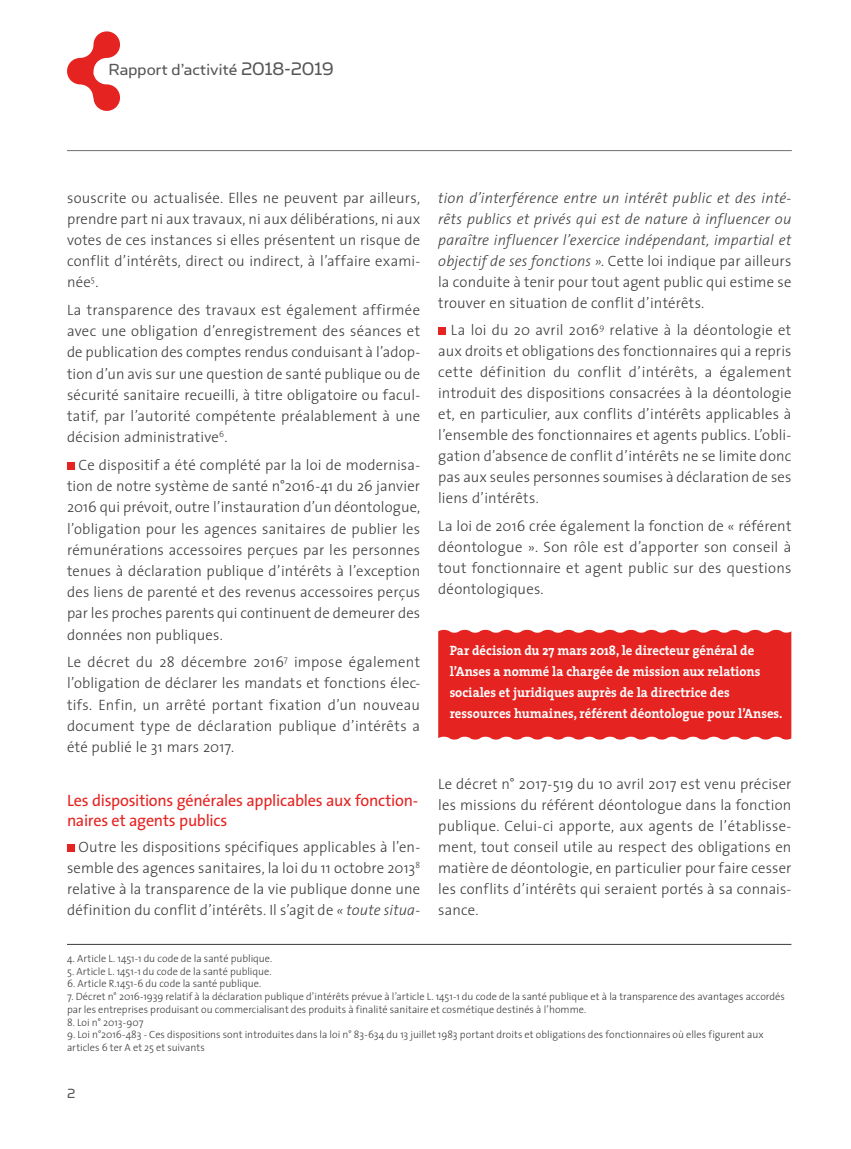
<style>
.page{position:relative;width:851px;height:1149px;background:#fff}
.page>*{position:absolute;margin:0;border:0;box-sizing:border-box;transform-origin:0 0}
.t1{font:18.15px "Simian Text Orangutan";letter-spacing:.01em;color:#575756}
.t2{font:16.5px/20px "The Sans";letter-spacing:-.015em;color:#e52321}
.t3{font:300 15px/21.1px "The Sans";letter-spacing:.01em;color:#3c3c3b;text-align:justify}
.t4{font:italic 300 15px/21px "The Sans";letter-spacing:.01em;color:#3c3c3b;text-align:justify}
.t5{font:15px "Simian Text Orangutan";color:#575756}
.t6{font:700 13.5px/21px "The Serif";color:#fff;scale:.95 1}
.t7{font:300 10.5px/12.8px "The Sans";color:#3c3c3b}
.s1{font-size:20.4px}
.s2{font-style:italic}
.s3{font-style:normal}
</style>
<div class="page">
<svg style="left:67px;top:31px;width:53px;height:80px"></svg>
<hr style="left:67px;top:943px;width:724px;height:1px;background:#3c3c3b">
<hr style="left:67px;top:150px;width:724px;height:1px;background:#706f6f">
<div style="left:67px;top:462px;width:7px;height:8px;background:#e52321"></div>
<div style="left:67px;top:843px;width:7px;height:8px;background:#e52321"></div>
<div style="left:438px;top:327px;width:7px;height:8px;background:#e52321"></div>
<div style="left:438px;top:629px;width:353px;height:110px;background:#e52321"></div>
<p class="t1" style="left:108px;top:59px;width:227px">Rapport d’activité <span class="s1">2018-2019</span></p>
<p class="t3" style="left:67px;top:186px;width:354px">souscrite ou actualisée. Elles ne peuvent par ailleurs, prendre part ni aux travaux, ni aux délibérations, ni aux votes de ces instances si elles présentent un risque de conflit d’intérêts, direct ou indirect, à l’affaire exami&shy;née<sup>5</sup>.</p>
<p class="t3" style="left:67px;top:299px;width:354px">La transparence des travaux est également affirmée avec une obligation d’enregistrement des séances et de publication des comptes rendus conduisant à l’adop&shy;tion d’un avis sur une question de santé publique ou de sécurité sanitaire recueilli, à titre obligatoire ou facul&shy;tatif, par l’autorité compétente préalablement à une décision administrative<sup>6</sup>.</p>
<p class="t3" style="left:67px;top:453px;width:354px;text-indent:12px">Ce dispositif a été complété par la loi de modernisa&shy;tion de notre système de santé n°2016-41 du 26 janvier 2016 qui prévoit, outre l’instauration d’un déontologue, l’obligation pour les agences sanitaires de publier les rémunérations accessoires perçues par les personnes tenues à déclaration publique d’intérêts à l’exception des liens de parenté et des revenus accessoires perçus par les proches parents qui continuent de demeurer des données non publiques.</p>
<p class="t3" style="left:67px;top:651px;width:354px">Le décret du 28 décembre 2016<sup>7</sup> impose également l’obligation de déclarer les mandats et fonctions élec&shy;tifs. Enfin, un arrêté portant fixation d’un nouveau document type de déclaration publique d’intérêts a été publié le 31 mars 2017.</p>
<p class="t2" style="left:67px;top:789px;width:353px">Les dispositions générales applicables aux fonction&shy;naires et agents publics</p>
<p class="t3" style="left:67px;top:835px;width:354px;text-indent:12px">Outre les dispositions spécifiques applicables à l’en&shy;semble des agences sanitaires, la loi du 11 octobre 2013<sup>8 </sup>relative à la transparence de la vie publique donne une définition du conflit d’intérêts. Il s’agit de <span class="s2">« toute situa-</span></p>
<p class="t4" style="left:438px;top:186px;width:354px">tion d’interférence entre un intérêt public et des inté&shy;rêts publics et privés qui est de nature à influencer ou paraître influencer l’exercice indépendant, impartial et objectif de ses fonctions »<span class="s3">. Cette loi indique par ailleurs la conduite à tenir pour tout agent public qui estime se trouver en situation de conflit d’intérêts.</span></p>
<p class="t3" style="left:438px;top:319px;width:354px;text-indent:13px">La loi du 20 avril 2016<sup>9</sup> relative à la déontologie et aux droits et obligations des fonctionnaires qui a repris cette définition du conflit d’intérêts, a également introduit des dispositions consacrées à la déontologie et, en particulier, aux conflits d’intérêts applicables à l’ensemble des fonctionnaires et agents publics. L’obli&shy;gation d’absence de conflit d’intérêts ne se limite donc pas aux seules personnes soumises à déclaration de ses liens d’intérêts.</p>
<p class="t3" style="left:438px;top:514px;width:354px">La loi de 2016 crée également la fonction de « référent déontologue ». Son rôle est d’apporter son conseil à tout fonctionnaire et agent public sur des questions déontologiques.</p>
<p class="t6" style="left:449px;top:639px;width:352px">Par décision du 27 mars 2018, le directeur général de l’Anses a nommé la chargée de mission aux relations sociales et juridiques auprès de la directrice des ressources humaines, référent déontologue pour l’Anses.</p>
<p class="t3" style="left:438px;top:772px;width:354px">Le décret n° 2017-519 du 10 avril 2017 est venu préciser les missions du référent déontologue dans la fonction publique. Celui-ci apporte, aux agents de l’établisse&shy;ment, tout conseil utile au respect des obligations en matière de déontologie, en particulier pour faire cesser les conflits d’intérêts qui seraient portés à sa connais&shy;sance.</p>
<p class="t7" style="left:67px;top:951px;width:207px">4. Article L. 1451-1 du code de la santé publique.</p>
<p class="t7" style="left:67px;top:963px;width:206px">5. Article L. 1451-1 du code de la santé publique.</p>
<p class="t7" style="left:67px;top:976px;width:195px">6. Article R.1451-6 du code la santé publique.</p>
<p class="t7" style="left:67px;top:989px;width:719px">7. Décret n° 2016-1939 relatif à la déclaration publique d’intérêts prévue à l’article L. 1451-1 du code de la santé publique et à la transparence des avantages accordés par les entreprises produisant ou commercialisant des produits à finalité sanitaire et cosmétique destinés à l’homme.</p>
<p class="t7" style="left:67px;top:1014px;width:78px">8. Loi n° 2013-907</p>
<p class="t7" style="left:67px;top:1027px;width:698px">9. Loi n°2016-483 - Ces dispositions sont introduites dans la loi n° 83-634 du 13 juillet 1983 portant droits et obligations des fonctionnaires où elles figurent aux articles 6 ter A et 25 et suivants</p>
<p class="t5" style="left:67px;top:1084px;width:10px">2</p>
</div>
